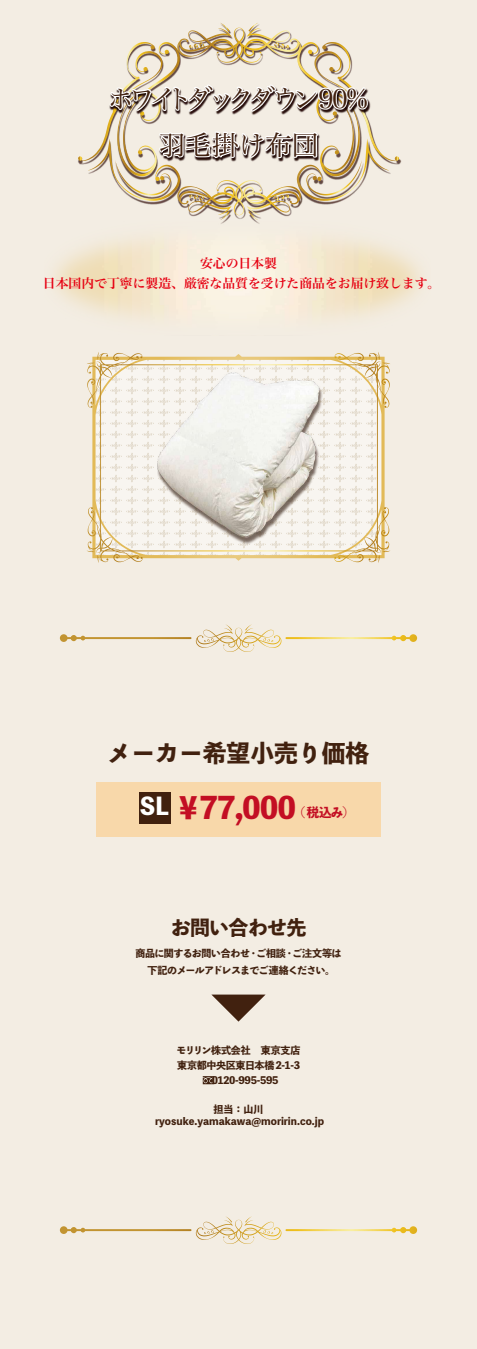
<style>
.page{position:relative;width:477px;height:1349px;background:#fff}
.page>*{position:absolute;margin:0;border:0;box-sizing:border-box;transform-origin:0 0}
.t1{font:800 29.68px "Toppan Bunkyu Midashi Gothic Std N";color:#c30e23}
.t2{font:26.64px "Hira Min Pro W3";letter-spacing:-.21em;color:#41210f}
.t3{font:26.64px "Hira Min Pro W3";letter-spacing:-.125em;color:#41210f}
.t4{font:800 23.76px "Toppan Bunkyu Midashi Gothic Std N";color:#41210f}
.t5{font:800 20px "Toppan Bunkyu Midashi Gothic Std N";letter-spacing:-.035em;color:#41210f}
.t6{font:12.8px/19.5px "Hira Min Pro W6";color:#e60012;text-align:center}
.t7{font:800 12.52px "Toppan Bunkyu Midashi Gothic Std N";color:#c30e23}
.t8{font:800 10px/17.5px "Toppan Bunkyu Midashi Gothic Std N";letter-spacing:-.055em;color:#41210f;text-align:center}
.t9{font:800 10px "Toppan Bunkyu Midashi Gothic Std N";letter-spacing:-.025em;color:#41210f}
.t10{font:800 10px/12px "Toppan Bunkyu Midashi Gothic Std N";color:#41210f;text-align:center}
.s1{font-size:23.6px;color:#fff}
</style>
<div class="page">
<div style="left:0;top:0;width:476px;height:1349px;background:#f3ede3"></div>
<img style="left:54px;top:238px;width:367px;height:80px">
<svg style="left:394px;top:156px;width:5px;height:5px"></svg>
<svg style="left:92px;top:354px;width:292px;height:207px"></svg>
<svg style="left:78px;top:23px;width:310px;height:197px"></svg>
<svg style="left:346px;top:352px;width:32px;height:12px"></svg>
<img style="left:143px;top:317px;width:190px;height:244px">
<svg style="left:263px;top:638px;width:10px;height:4px"></svg>
<svg style="left:245px;top:624px;width:7px;height:6px"></svg>
<svg style="left:60px;top:624px;width:178px;height:24px"></svg>
<svg style="left:285px;top:634px;width:131px;height:8px"></svg>
<svg style="left:263px;top:1230px;width:10px;height:4px"></svg>
<svg style="left:245px;top:1216px;width:7px;height:6px"></svg>
<svg style="left:60px;top:1216px;width:178px;height:24px"></svg>
<svg style="left:285px;top:1226px;width:131px;height:8px"></svg>
<div style="left:96px;top:782px;width:284px;height:55px;background:#f8d8aa"></div>
<div style="left:139px;top:792px;width:31px;height:31px;background:#41210f"></div>
<svg style="left:202px;top:1076px;width:12px;height:8px"></svg>
<svg style="left:211px;top:994px;width:54px;height:27px"></svg>
<h2 class="t2" style="left:107px;top:76px;width:262px">ホワイトダックダウン90%</h2>
<h2 class="t3" style="left:158px;top:122px;width:161px">羽毛掛け布団</h2>
<p class="t6" style="left:43px;top:253px;width:398px">安心の日本製<br>日本国内で丁寧に製造、厳密な品質を受けた商品をお届け致します。</p>
<h3 class="t4" style="left:107px;top:734px;width:263px">メーカー希望小売り価格</h3>
<h1 class="t1" style="left:140px;top:785px;width:158px"><span class="s1">SL</span> ￥77,000</h1>
<p class="t7" style="left:300px;top:802px;width:48px">(税込み)</p>
<h3 class="t5" style="left:170px;top:912px;width:137px">お問い合わせ先</h3>
<p class="t8" style="left:135px;top:943px;width:207px">商品に関するお問い合わせ・ご相談・ご注文等は下記のメールアドレスまでご連絡ください。</p>
<p class="t9" style="left:176px;top:1043px;width:125px">モリリン株式会社 東京支店</p>
<p class="t9" style="left:212px;top:1072px;width:68px">0120-995-595</p>
<p class="t9" style="left:177px;top:1057px;width:124px">東京都中央区東日本橋2-1-3</p>
<p class="t10" style="left:155px;top:1103px;width:170px">担当：山川ryosuke.yamakawa@moririn.co.jp</p>
</div>
